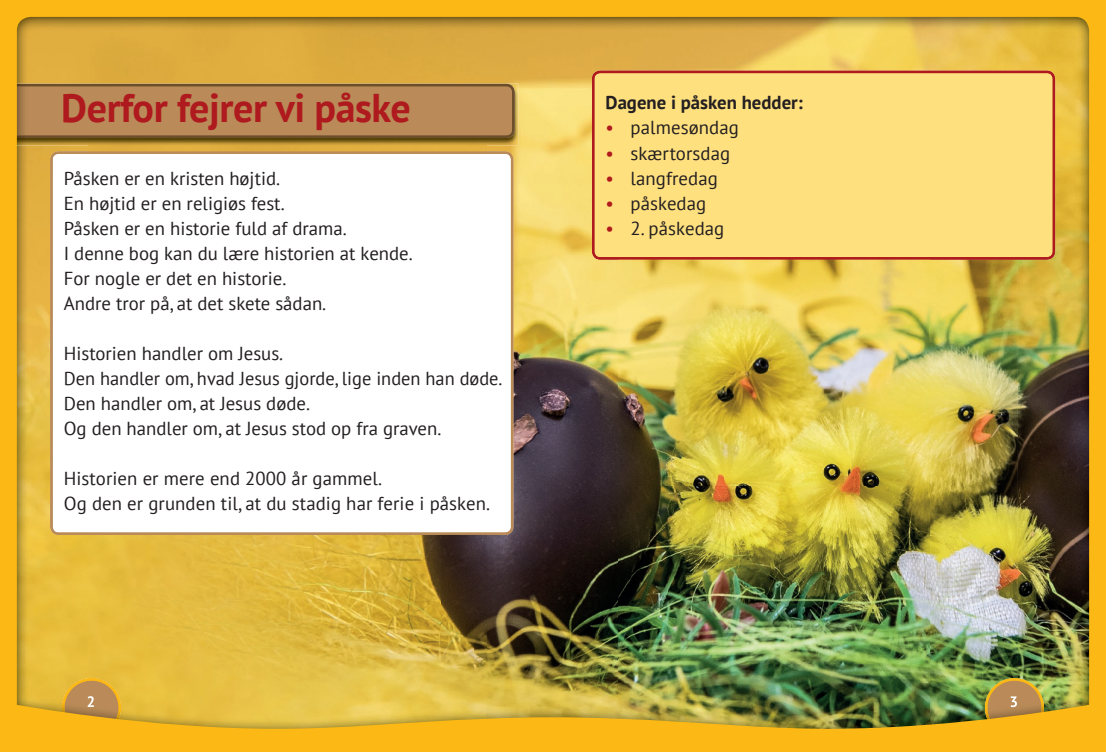
<style>
.page{position:relative;width:1106px;height:752px;background:#fff}
.page>*{position:absolute;margin:0;border:0;box-sizing:border-box;transform-origin:0 0}
.t1{font:700 40px "PT Sans";letter-spacing:-.01em;color:#ae1a1e}
.t2{font:18.75px/25px "PT Sans";color:#231f20}
.t3{font:700 18.75px "PT Sans";color:#231f20}
.s1{color:#ae1a1e}
</style>
<div class="page">
<img style="left:0;top:0;width:1106px;height:751px">
<h1 class="t1" style="left:61px;top:81px;width:351px">Derfor fejrer vi påske</h1>
<p class="t2" style="left:64px;top:165px;width:350px">Påsken er en kristen højtid.<br>En højtid er en religiøs fest.<br>Påsken er en historie fuld af drama.<br>I denne bog kan du lære historien at kende.<br>For nogle er det en historie.<br>Andre tror på, at det skete sådan.</p>
<p class="t2" style="left:64px;top:340px;width:440px">Historien handler om Jesus.<br>Den handler om, hvad Jesus gjorde, lige inden han døde.<br>Den handler om, at Jesus døde.<br>Og den handler om, at Jesus stod op fra graven.</p>
<p class="t2" style="left:64px;top:465px;width:428px">Historien er mere end 2000 år gammel.<br>Og den er grunden til, at du stadig har ferie i påsken.</p>
<p class="t3" style="left:605px;top:90px;width:199px">Dagene i påsken hedder:</p>
<p class="t2" style="left:605px;top:115px;width:135px"><span class="s1">•</span> palmesøndag</p>
<p class="t2" style="left:605px;top:140px;width:126px"><span class="s1">•</span> skærtorsdag</p>
<p class="t2" style="left:605px;top:165px;width:114px"><span class="s1">•</span> langfredag</p>
<p class="t2" style="left:605px;top:190px;width:102px"><span class="s1">•</span> påskedag</p>
<p class="t2" style="left:605px;top:215px;width:120px"><span class="s1">•</span> 2. påskedag</p>
</div>
